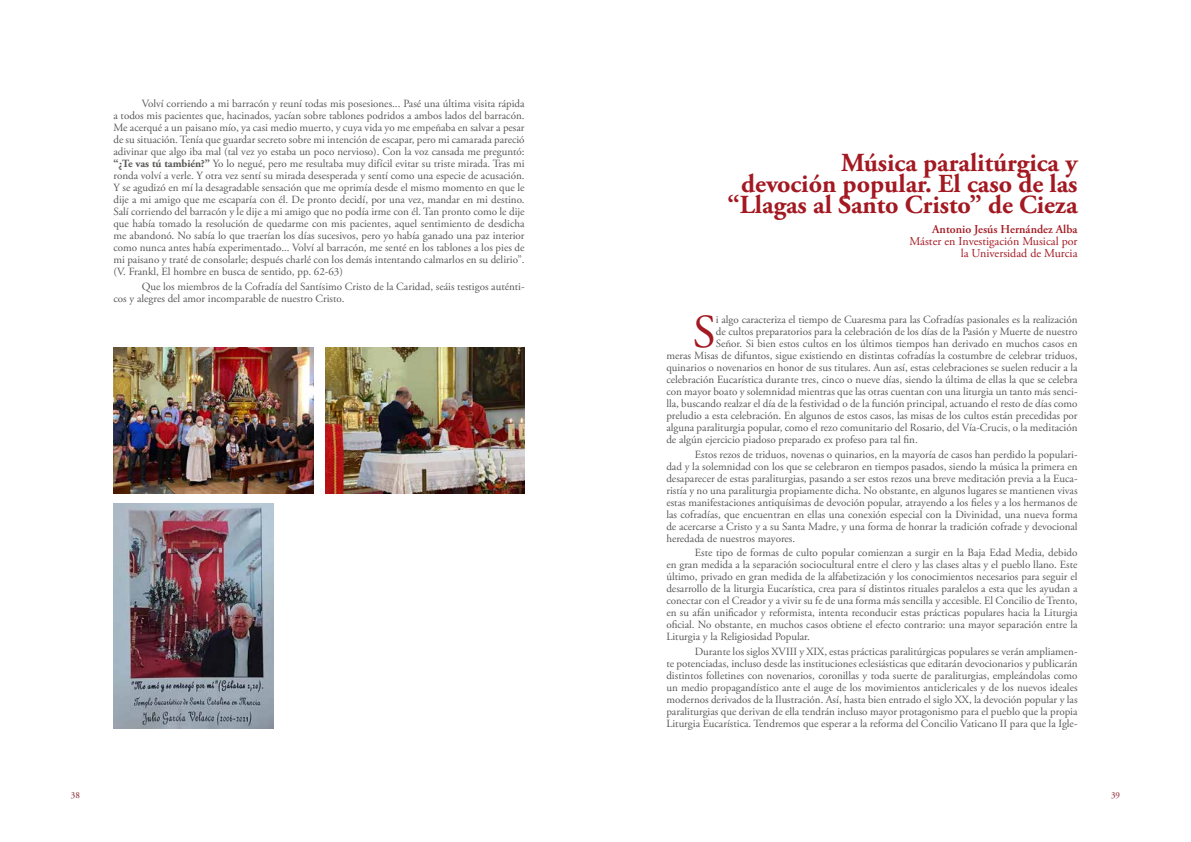
<style>
.page{position:relative;width:1191px;height:842px;background:#fff}
.page>*{position:absolute;margin:0;border:0;box-sizing:border-box;transform-origin:0 0}
.t1{font:47.2px "Adobe Garamond Pro";color:#a31922}
.t2{font:700 26px/21px "Adobe Garamond Pro";color:#a31922;text-align:right}
.t3{font:12px/12px "Adobe Garamond Pro";color:#a31922;text-align:right}
.t4{font:600 12px "Adobe Garamond Pro";color:#a31922}
.t5{font:11px/12px "Adobe Garamond Pro";color:#575756;text-align:justify}
.t6{font:9px "Adobe Garamond Pro";color:#801623}
.s1{font-weight:700}
</style>
<div class="page">
<img style="left:113px;top:347px;width:200px;height:146px">
<img style="left:325px;top:347px;width:199px;height:146px">
<img style="left:113px;top:503px;width:161px;height:226px">
<p class="t5" style="left:113px;top:98px;width:413px;text-indent:28px">Volví corriendo a mi barracón y reuní todas mis posesiones... Pasé una última visita rápida a todos mis pacientes que, hacinados, yacían sobre tablones podridos a ambos lados del barracón.<br>Me acerqué a un paisano mío, ya casi medio muerto, y cuya vida yo me empeñaba en salvar a pesar de su situación. Tenía que guardar secreto sobre mi intención de escapar, pero mi camarada pareció adivinar que algo iba mal (tal vez yo estaba un poco nervioso). Con la voz cansada me preguntó: <span class="s1">“¿Te vas tú también?”</span> Yo lo negué, pero me resultaba muy difícil evitar su triste mirada. Tras mi ronda volví a verle. Y otra vez sentí su mirada desesperada y sentí como una especie de acusación.<br>Y se agudizó en mí la desagradable sensación que me oprimía desde el mismo momento en que le dije a mi amigo que me escaparía con él. De pronto decidí, por una vez, mandar en mi destino.<br>Salí corriendo del barracón y le dije a mi amigo que no podía irme con él. Tan pronto como le dije que había tomado la resolución de quedarme con mis pacientes, aquel sentimiento de desdicha me abandonó. No sabía lo que traerían los días sucesivos, pero yo había ganado una paz interior como nunca antes había experimentado... Volví al barracón, me senté en los tablones a los pies de mi paisano y traté de consolarle; después charlé con los demás intentando calmarlos en su delirio”. (V. Frankl, El hombre en busca de sentido, pp. 62-63)</p>
<p class="t5" style="left:113px;top:281px;width:412px;text-indent:28px">Que los miembros de la Cofradía del Santísimo Cristo de la Caridad, seáis testigos auténti&shy;cos y alegres del amor incomparable de nuestro Cristo.</p>
<h2 class="t2" style="left:727px;top:152px;width:352px">Música paralitúrgica y<br>devoción popular. El caso de las “Llagas al Santo Cristo” de Cieza</h2>
<p class="t4" style="left:932px;top:222px;width:147px">Antonio Jesús Hernández Alba</p>
<p class="t3" style="left:909px;top:235px;width:170px">Máster en Investigación Musical por la Universidad de Murcia</p>
<h1 class="t1" style="left:693px;top:303px;width:25px">S</h1>
<p class="t5" style="left:716px;top:314px;width:363px">i algo caracteriza el tiempo de Cuaresma para las Cofradías pasionales es la realización</p>
<p class="t5" style="left:716px;top:326px;width:363px">de cultos preparatorios para la celebración de los días de la Pasión y Muerte de nuestro</p>
<p class="t5" style="left:716px;top:338px;width:363px">Señor. Si bien estos cultos en los últimos tiempos han derivado en muchos casos en</p>
<p class="t5" style="left:666px;top:350px;width:413px">meras Misas de difuntos, sigue existiendo en distintas cofradías la costumbre de celebrar triduos,</p>
<p class="t5" style="left:666px;top:362px;width:413px">quinarios o novenarios en honor de sus titulares. Aun así, estas celebraciones se suelen reducir a la</p>
<p class="t5" style="left:666px;top:374px;width:413px">celebración Eucarística durante tres, cinco o nueve días, siendo la última de ellas la que se celebra</p>
<p class="t5" style="left:666px;top:386px;width:413px">con mayor boato y solemnidad mientras que las otras cuentan con una liturgia un tanto más senci-</p>
<p class="t5" style="left:666px;top:398px;width:413px">lla, buscando realzar el día de la festividad o de la función principal, actuando el resto de días como</p>
<p class="t5" style="left:666px;top:410px;width:413px">preludio a esta celebración. En algunos de estos casos, las misas de los cultos están precedidas por</p>
<p class="t5" style="left:666px;top:422px;width:413px">alguna paraliturgia popular, como el rezo comunitario del Rosario, del Vía-Crucis, o la meditación</p>
<p class="t5" style="left:666px;top:434px;width:253px">de algún ejercicio piadoso preparado ex profeso para tal fin.</p>
<p class="t5" style="left:666px;top:448px;width:413px;text-indent:28px">Estos rezos de triduos, novenas o quinarios, en la mayoría de casos han perdido la populari&shy;dad y la solemnidad con los que se celebraron en tiempos pasados, siendo la música la primera en desaparecer de estas paraliturgias, pasando a ser estos rezos una breve meditación previa a la Euca&shy;ristía y no una paraliturgia propiamente dicha. No obstante, en algunos lugares se mantienen vivas estas manifestaciones antiquísimas de devoción popular, atrayendo a los fieles y a los hermanos de las cofradías, que encuentran en ellas una conexión especial con la Divinidad, una nueva forma de acercarse a Cristo y a su Santa Madre, y una forma de honrar la tradición cofrade y devocional heredada de nuestros mayores.</p>
<p class="t5" style="left:666px;top:547px;width:413px;text-indent:28px">Este tipo de formas de culto popular comienzan a surgir en la Baja Edad Media, debido en gran medida a la separación sociocultural entre el clero y las clases altas y el pueblo llano. Este último, privado en gran medida de la alfabetización y los conocimientos necesarios para seguir el desarrollo de la liturgia Eucarística, crea para sí distintos rituales paralelos a esta que les ayudan a conectar con el Creador y a vivir su fe de una forma más sencilla y accesible. El Concilio de Trento, en su afán unificador y reformista, intenta reconducir estas prácticas populares hacia la Liturgia oficial. No obstante, en muchos casos obtiene el efecto contrario: una mayor separación entre la Liturgia y la Religiosidad Popular.</p>
<p class="t5" style="left:666px;top:646px;width:413px;text-indent:28px">Durante los siglos XVIII y XIX, estas prácticas paralitúrgicas populares se verán ampliamen&shy;te potenciadas, incluso desde las instituciones eclesiásticas que editarán devocionarios y publicarán distintos folletines con novenarios, coronillas y toda suerte de paraliturgias, empleándolas como un medio propagandístico ante el auge de los movimientos anticlericales y de los nuevos ideales modernos derivados de la Ilustración. Así, hasta bien entrado el siglo XX, la devoción popular y las paraliturgias que derivan de ella tendrán incluso mayor protagonismo para el pueblo que la propia Liturgia Eucarística. Tendremos que esperar a la reforma del Concilio Vaticano II para que la Igle-</p>
<p class="t6" style="left:71px;top:789px;width:10px">38</p>
<p class="t6" style="left:1111px;top:789px;width:10px">39</p>
</div>
